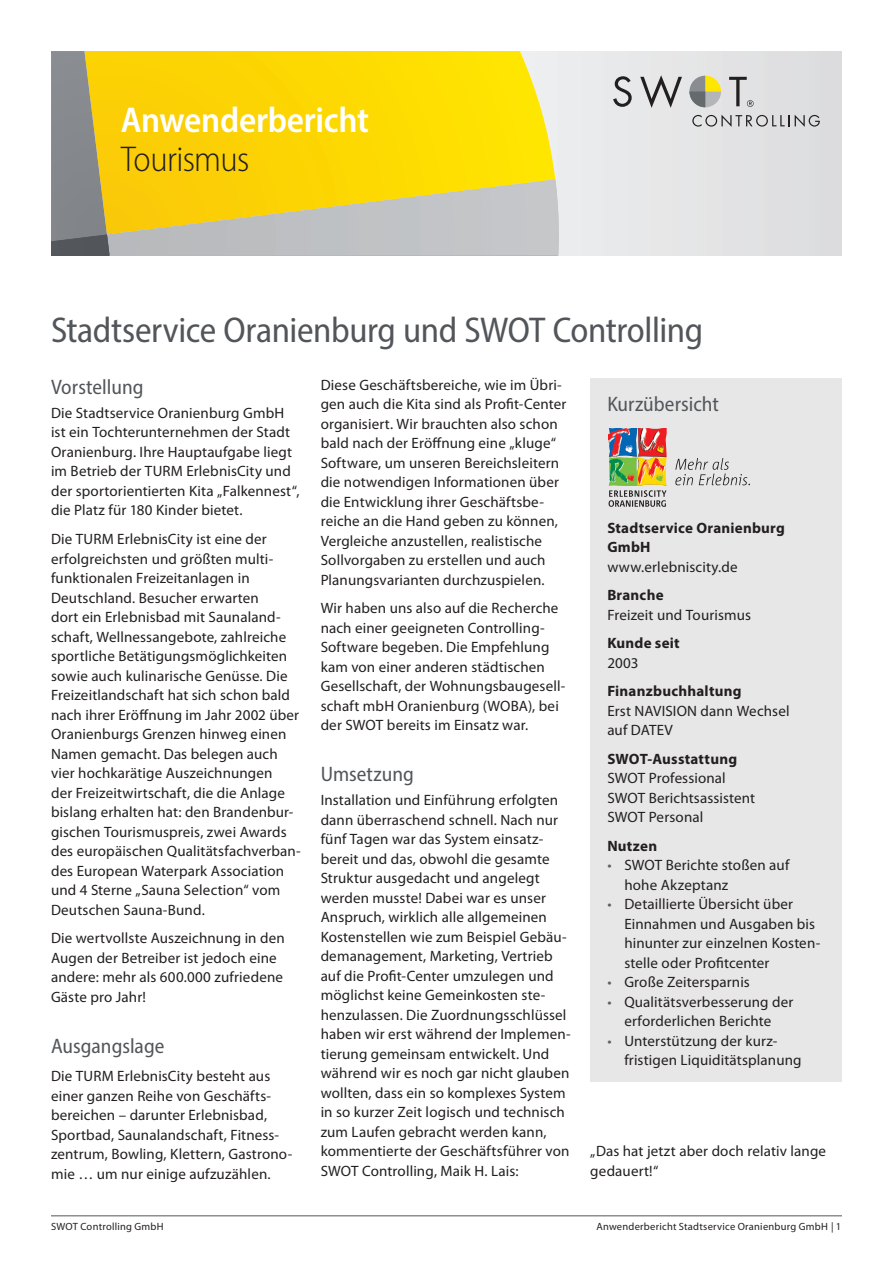
<style>
.page{position:relative;width:893px;height:1263px;background:#fff}
.page>*{position:absolute;margin:0;border:0;box-sizing:border-box;transform-origin:0 0}
.t1{font:semi-condensed 36px "Myriad Pro";letter-spacing:-.01em;color:#52565a}
.t2{font:600 semi-condensed 36px "Myriad Pro";letter-spacing:-.005em;color:#fff}
.t3{font:300 semi-condensed 36px "Myriad Pro";letter-spacing:-.02em;color:#231f20}
.t4{font:semi-condensed 21px "Myriad Pro";color:#52565a}
.t5{font:15px/19.5px "Myriad Pro";letter-spacing:.01em;color:#231f20}
.t6{font:700 15px/19.5px "Myriad Pro";letter-spacing:.015em;color:#231f20}
.t7{font:10.5px "Myriad Pro";letter-spacing:.025em;color:#231f20}
.s1{color:#5d6067}
</style>
<div class="page">
<div style="left:51px;top:51px;width:791px;height:204px;background:#e4e5e5"></div>
<svg style="left:51px;top:51px;width:508px;height:204px;background:#e3cb3d"></svg>
<div style="left:590px;top:378px;width:252px;height:704px;background:#e7e7e8"></div>
<svg style="left:675px;top:458px;width:75px;height:27px"></svg>
<svg style="left:608px;top:490px;width:58px;height:17px"></svg>
<img style="left:608px;top:428px;width:29px;height:29px">
<hr style="left:51px;top:1215px;width:791px;height:1px;background:#52565a">
<svg style="left:689px;top:76px;width:32px;height:31px"></svg>
<svg style="left:613px;top:76px;width:19px;height:31px"></svg>
<svg style="left:640px;top:75px;width:42px;height:33px"></svg>
<svg style="left:692px;top:115px;width:128px;height:12px"></svg>
<svg style="left:729px;top:77px;width:25px;height:30px"></svg>
<h1 class="t2" style="left:121px;top:97px;width:250px">Anwenderbericht</h1>
<h1 class="t3" style="left:121px;top:137px;width:130px">Tourismus</h1>
<h1 class="t1" style="left:51px;top:308px;width:654px">Stadtservice Oranienburg und SWOT Controlling</h1>
<h2 class="t4" style="left:51px;top:374px;width:94px">Vorstellung</h2>
<p class="t5" style="left:51px;top:403px;width:250px">Die Stadtservice Oranienburg GmbH ist ein Tochterunternehmen der Stadt Oranienburg. Ihre Hauptaufgabe liegt im Betrieb der TURM ErlebnisCity und der sportorientierten Kita „Falkennest“, die Platz für 180 Kinder bietet.</p>
<p class="t5" style="left:51px;top:529px;width:251px">Die TURM ErlebnisCity ist eine der erfolgreichsten und größten multi&shy;funktionalen Freizeitanlagen in Deutschland. Besucher erwarten<br>dort ein Erlebnisbad mit Saunaland&shy;schaft, Wellnessangebote, zahlreiche sportliche Betätigungsmöglichkeiten sowie auch kulinarische Genüsse. Die Freizeitlandschaft hat sich schon bald nach ihrer Eröffnung im Jahr 2002 über Oranienburgs Grenzen hinweg einen Namen gemacht. Das belegen auch vier hochkarätige Auszeichnungen<br>der Freizeitwirtschaft, die die Anlage bislang erhalten hat: den Brandenbur&shy;gischen Tourismuspreis, zwei Awards des europäischen Qualitätsfachverban&shy;des European Waterpark Association und 4 Sterne „Sauna Selection“ vom Deutschen Sauna-Bund.</p>
<p class="t5" style="left:51px;top:928px;width:235px">Die wertvollste Auszeichnung in den<br>Augen der Betreiber ist jedoch eine andere: mehr als 600.000 zufriedene<br>Gäste pro Jahr!</p>
<h2 class="t4" style="left:51px;top:1033px;width:115px">Ausgangslage</h2>
<p class="t5" style="left:51px;top:1066px;width:243px">Die TURM ErlebnisCity besteht aus einer ganzen Reihe von Geschäfts&shy;bereichen – darunter Erlebnisbad, Sportbad, Saunalandschaft, Fitness&shy;zentrum, Bowling, Klettern, Gastrono&shy;mie … um nur einige aufzuzählen.</p>
<p class="t5" style="left:321px;top:375px;width:247px">Diese Geschäftsbereiche, wie im Übri&shy;gen auch die Kita sind als Profit-Center organisiert. Wir brauchten also schon bald nach der Eröffnung eine „kluge“ Software, um unseren Bereichsleitern die notwendigen Informationen über die Entwicklung ihrer Geschäftsbe&shy;reiche an die Hand geben zu können, Vergleiche anzustellen, realistische Sollvorgaben zu erstellen und auch Planungsvarianten durchzuspielen.</p>
<p class="t5" style="left:321px;top:599px;width:246px">Wir haben uns also auf die Recherche nach einer geeigneten Controlling-Software begeben. Die Empfehlung kam von einer anderen städtischen Gesellschaft, der Wohnungsbaugesell&shy;schaft mbH Oranienburg (WOBA), bei der SWOT bereits im Einsatz war.</p>
<h2 class="t4" style="left:321px;top:761px;width:95px">Umsetzung</h2>
<p class="t5" style="left:321px;top:790px;width:252px">Installation und Einführung erfolgten dann überraschend schnell. Nach nur fünf Tagen war das System einsatz&shy;bereit und das, obwohl die gesamte Struktur ausgedacht und angelegt werden musste! Dabei war es unser Anspruch, wirklich alle allgemeinen Kostenstellen wie zum Beispiel Gebäu&shy;demanagement, Marketing, Vertrieb auf die Profit-Center umzulegen und möglichst keine Gemeinkosten ste&shy;henzulassen. Die Zuordnungsschlüssel haben wir erst während der Implemen&shy;tierung gemeinsam entwickelt. Und während wir es noch gar nicht glauben wollten, dass ein so komplexes System in so kurzer Zeit logisch und technisch zum Laufen gebracht werden kann, kommentierte der Geschäftsführer von SWOT Controlling, Maik H. Lais:</p>
<h2 class="t4" style="left:607px;top:391px;width:113px">Kurzübersicht</h2>
<p class="t6" style="left:607px;top:518px;width:179px">Stadtservice Oranienburg<br>GmbH</p>
<p class="t5" style="left:607px;top:557px;width:132px">www.erlebniscity.de</p>
<p class="t6" style="left:607px;top:585px;width:58px">Branche</p>
<p class="t5" style="left:607px;top:605px;width:145px">Freizeit und Tourismus</p>
<p class="t6" style="left:607px;top:633px;width:74px">Kunde seit</p>
<p class="t5" style="left:607px;top:653px;width:33px">2003</p>
<p class="t6" style="left:607px;top:681px;width:136px">Finanzbuchhaltung</p>
<p class="t5" style="left:607px;top:701px;width:184px">Erst NAVISION dann Wechsel auf DATEV</p>
<p class="t6" style="left:607px;top:749px;width:131px">SWOT-Ausstattung</p>
<p class="t5" style="left:607px;top:768px;width:149px">SWOT Professional<br>SWOT Berichtsassistent<br>SWOT Personal</p>
<p class="t6" style="left:607px;top:836px;width:51px">Nutzen</p>
<p class="t5" style="left:624px;top:855px;width:167px;text-indent:-17px"><span class="s1">•</span> SWOT Berichte stoßen auf hohe Akzeptanz</p>
<p class="t5" style="left:624px;top:894px;width:197px;text-indent:-17px"><span class="s1">•</span> Detaillierte Übersicht über<br>Einnahmen und Ausgaben bis hinunter zur einzelnen Kosten&shy;stelle oder Profitcenter</p>
<p class="t5" style="left:607px;top:972px;width:144px"><span class="s1">•</span> Große Zeitersparnis</p>
<p class="t5" style="left:607px;top:992px;width:188px;text-align:center"><span class="s1">•</span> Qualitätsverbesserung der erforderlichen Berichte</p>
<p class="t5" style="left:624px;top:1031px;width:179px;text-indent:-17px"><span class="s1">•</span> Unterstützung der kurz&shy;fristigen Liquiditätsplanung</p>
<p class="t5" style="left:590px;top:1142px;width:237px">„Das hat jetzt aber doch relativ lange gedauert!“</p>
<p class="t7" style="left:51px;top:1220px;width:114px">SWOT Controlling GmbH</p>
<p class="t7" style="left:596px;top:1220px;width:246px">Anwenderbericht Stadtservice Oranienburg GmbH | 1</p>
</div>
